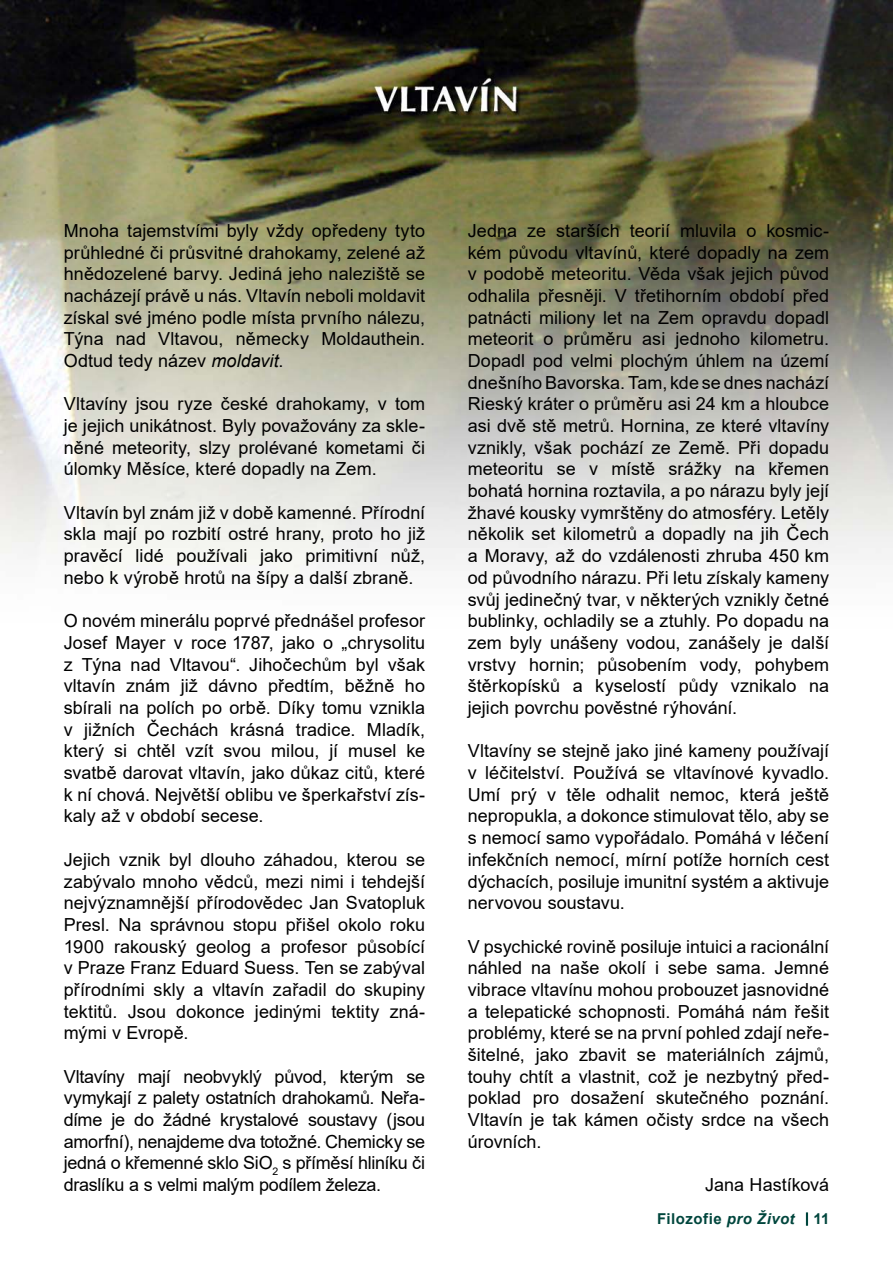
<style>
.page{position:relative;width:893px;height:1263px;background:#fff}
.page>*{position:absolute;margin:0;border:0;box-sizing:border-box;transform-origin:0 0}
.odstavec_černá_odsaz{font:18px/21.8px "Arial";letter-spacing:.005em;color:#000;text-align:justify}
.podpis_za_článkem{font:18px "Arial";color:#000}
.t1{font:700 15px "Arial";letter-spacing:.03em;color:#00463d}
.s1{font-style:italic}
</style>
<div class="page">
<svg style="left:806px;top:1212px;width:2px;height:14px"></svg>
<img style="left:0;top:0;width:893px;height:577px">
<p class="odstavec_černá_odsaz" style="left:64px;top:220px;width:363px">Mnoha tajemstvími byly vždy opředeny tyto průhledné či průsvitné drahokamy, zelené až hnědozelené barvy. Jediná jeho naleziště se nacházejí právě u nás. Vltavín neboli moldavit získal své jméno podle místa prvního nálezu, Týna nad Vltavou, německy Moldauthein.<br>Odtud tedy název <span class="s1">moldavit</span>.</p>
<p class="odstavec_černá_odsaz" style="left:64px;top:393px;width:363px">Vltavíny jsou ryze české drahokamy, v tom je jejich unikátnost. Byly považovány za skle&shy;něné meteority, slzy prolévané kometami či úlomky Měsíce, které dopadly na Zem.</p>
<p class="odstavec_černá_odsaz" style="left:64px;top:501px;width:363px">Vltavín byl znám již v době kamenné. Přírodní skla mají po rozbití ostré hrany, proto ho již pravěcí lidé používali jako primitivní nůž, nebo k výrobě hrotů na šípy a další zbraně.</p>
<p class="odstavec_černá_odsaz" style="left:64px;top:610px;width:363px">O novém minerálu poprvé přednášel profesor Josef Mayer v roce 1787, jako o „chrysolitu z Týna nad Vltavou“. Jihočechům byl však vltavín znám již dávno předtím, běžně ho sbírali na polích po orbě. Díky tomu vznikla v jižních Čechách krásná tradice. Mladík, který si chtěl vzít svou milou, jí musel ke svatbě darovat vltavín, jako důkaz citů, které k ní chová. Největší oblibu ve šperkařství zís&shy;kaly až v období secese.</p>
<p class="odstavec_černá_odsaz" style="left:64px;top:848px;width:363px">Jejich vznik byl dlouho záhadou, kterou se zabývalo mnoho vědců, mezi nimi i tehdejší nejvýznamnější přírodovědec Jan Svatopluk Presl. Na správnou stopu přišel okolo roku 1900 rakouský geolog a profesor působící v Praze Franz Eduard Suess. Ten se zabýval přírodními skly a vltavín zařadil do skupiny tektitů. Jsou dokonce jedinými tektity zná&shy;mými v Evropě.</p>
<p class="odstavec_černá_odsaz" style="left:64px;top:1065px;width:363px">Vltavíny mají neobvyklý původ, kterým se vymykají z palety ostatních drahokamů. Neřa&shy;díme je do žádné krystalové soustavy (jsou amorfní), nenajdeme dva totožné. Chemicky se jedná o křemenné sklo SiO<sub>2</sub> s příměsí hliníku či draslíku a s velmi malým podílem železa.</p>
<p class="odstavec_černá_odsaz" style="left:468px;top:220px;width:363px">Jedna ze starších teorií mluvila o kosmic&shy;kém původu vltavínů, které dopadly na zem v podobě meteoritu. Věda však jejich původ odhalila přesněji. V třetihorním období před patnácti miliony let na Zem opravdu dopadl meteorit o průměru asi jednoho kilometru.<br>Dopadl pod velmi plochým úhlem na území dnešního Bavorska. Tam, kde se dnes nachází Rieský kráter o průměru asi 24 km a hloubce asi dvě stě metrů. Hornina, ze které vltavíny vznikly, však pochází ze Země. Při dopadu meteoritu se v místě srážky na křemen bohatá hornina roztavila, a po nárazu byly její žhavé kousky vymrštěny do atmosféry. Letěly několik set kilometrů a dopadly na jih Čech a Moravy, až do vzdálenosti zhruba 450 km od původního nárazu. Při letu získaly kameny svůj jedinečný tvar, v některých vznikly četné bublinky, ochladily se a ztuhly. Po dopadu na zem byly unášeny vodou, zanášely je další vrstvy hornin; působením vody, pohybem štěrkopísků a kyselostí půdy vznikalo na jejich povrchu pověstné rýhování.</p>
<p class="odstavec_černá_odsaz" style="left:468px;top:740px;width:363px">Vltavíny se stejně jako jiné kameny používají v léčitelství. Používá se vltavínové kyvadlo.<br>Umí prý v těle odhalit nemoc, která ještě nepropukla, a dokonce stimulovat tělo, aby se s nemocí samo vypořádalo. Pomáhá v léčení infekčních nemocí, mírní potíže horních cest dýchacích, posiluje imunitní systém a aktivuje nervovou soustavu.</p>
<p class="odstavec_černá_odsaz" style="left:468px;top:935px;width:363px">V psychické rovině posiluje intuici a racionální náhled na naše okolí i sebe sama. Jemné vibrace vltavínu mohou probouzet jasnovidné a telepatické schopnosti. Pomáhá nám řešit problémy, které se na první pohled zdají neře&shy;šitelné, jako zbavit se materiálních zájmů, touhy chtít a vlastnit, což je nezbytný před&shy;poklad pro dosažení skutečného poznání.<br>Vltavín je tak kámen očisty srdce na všech úrovních.</p>
<p class="podpis_za_článkem" style="left:705px;top:1172px;width:126px">Jana Hastíková</p>
<p class="t1" style="left:657px;top:1208px;width:139px">Filozofie <span class="s1">pro Život</span></p>
<p class="t1" style="left:813px;top:1208px;width:18px">11</p>
</div>
